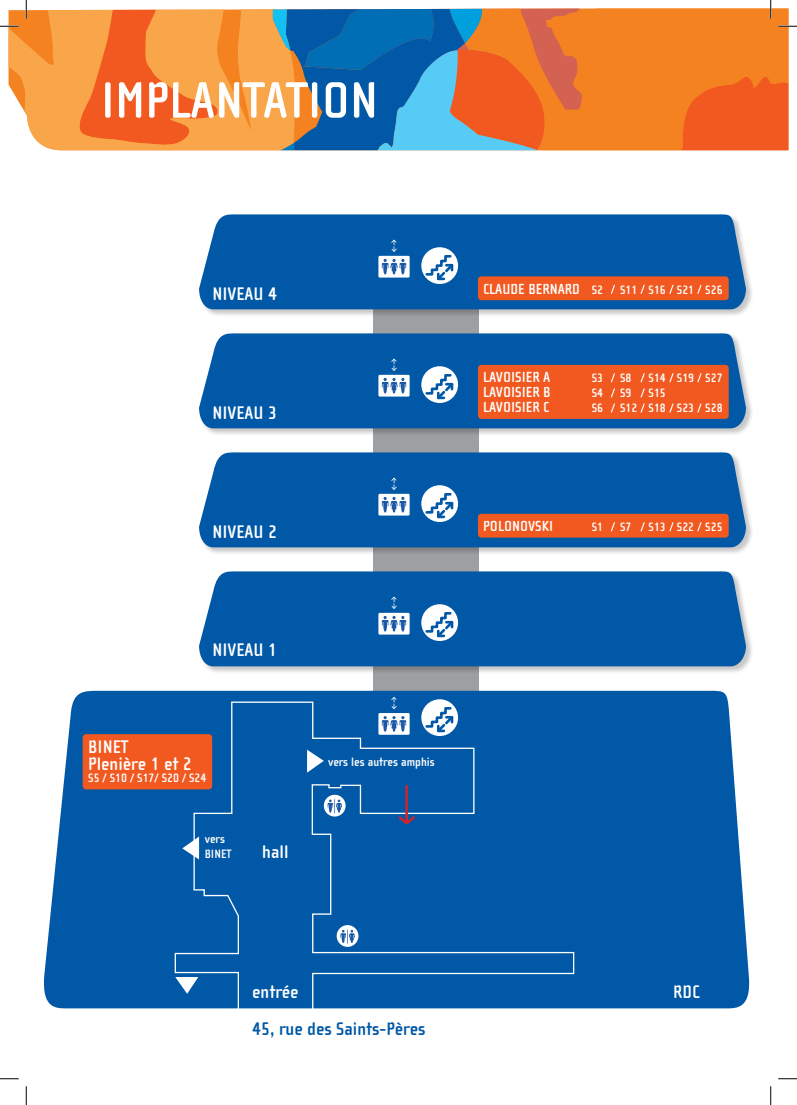
<style>
.page{position:relative;width:797px;height:1105px;background:#fff}
.page>*{position:absolute;margin:0;border:0;box-sizing:border-box;transform-origin:0 0}
.t1{font:700 52.5px "Cholla Sans";color:#fff}
.t2{font:700 18.75px/16.2px "Cholla Sans";color:#fff}
.t3{font:700 18.75px "Cholla Sans";color:#0158a6}
.t4{font:700 15px "Cholla Sans";color:#fff}
.t5{font:700 12.5px/15px "Cholla Sans";color:#fff}
.s1{font-size:12.5px}
</style>
<div class="page">
<svg style="left:9px;top:10px;width:51px;height:140px;fill:#f9a64a"></svg>
<div style="left:373px;top:305px;width:105px;height:460px;background:#9d9fa2"></div>
<svg style="left:43px;top:691px;width:707px;height:317px;background:#1666ad"></svg>
<div style="left:174px;top:701px;width:401px;height:308px;background:#0158a6"></div>
<svg style="left:182px;top:836px;width:17px;height:23px"></svg>
<svg style="left:175px;top:977px;width:23px;height:17px"></svg>
<svg style="left:307px;top:750px;width:17px;height:23px"></svg>
<div style="left:337px;top:925px;width:21px;height:22px;background:#fff;border-radius:50%"></div>
<svg style="left:340px;top:929px;width:15px;height:15px"></svg>
<div style="left:324px;top:795px;width:21px;height:21px;background:#fff;border-radius:50%"></div>
<svg style="left:327px;top:799px;width:15px;height:14px"></svg>
<svg style="left:421px;top:699px;width:37px;height:37px"></svg>
<svg style="left:424px;top:706px;width:31px;height:29px"></svg>
<div style="left:378px;top:713px;width:31px;height:22px;background:#fff"></div>
<svg style="left:382px;top:716px;width:24px;height:16px"></svg>
<svg style="left:391px;top:697px;width:6px;height:12px"></svg>
<img style="left:206px;top:262px;width:546px;height:57px">
<div style="left:199px;top:214px;width:547px;height:95px;background:#0158a6"></div>
<svg style="left:421px;top:247px;width:37px;height:37px"></svg>
<svg style="left:424px;top:254px;width:31px;height:29px"></svg>
<div style="left:378px;top:256px;width:31px;height:22px;background:#fff"></div>
<svg style="left:382px;top:259px;width:24px;height:16px"></svg>
<svg style="left:391px;top:240px;width:6px;height:12px"></svg>
<img style="left:206px;top:331px;width:546px;height:107px">
<svg style="left:199px;top:332px;width:547px;height:96px;background:#1061aa"></svg>
<svg style="left:421px;top:366px;width:37px;height:37px"></svg>
<svg style="left:424px;top:373px;width:31px;height:29px"></svg>
<div style="left:378px;top:375px;width:31px;height:22px;background:#fff"></div>
<svg style="left:382px;top:378px;width:24px;height:15px"></svg>
<svg style="left:391px;top:359px;width:6px;height:12px"></svg>
<img style="left:206px;top:569px;width:546px;height:107px">
<div style="left:199px;top:570px;width:547px;height:96px;background:#0158a6"></div>
<svg style="left:421px;top:604px;width:37px;height:37px"></svg>
<svg style="left:424px;top:611px;width:31px;height:29px"></svg>
<div style="left:378px;top:613px;width:31px;height:22px;background:#fff"></div>
<svg style="left:382px;top:616px;width:24px;height:15px"></svg>
<svg style="left:391px;top:597px;width:6px;height:12px"></svg>
<img style="left:206px;top:450px;width:546px;height:107px">
<div style="left:199px;top:451px;width:547px;height:96px;background:#0158a6"></div>
<svg style="left:421px;top:485px;width:37px;height:37px"></svg>
<svg style="left:424px;top:492px;width:31px;height:29px"></svg>
<div style="left:378px;top:494px;width:31px;height:22px;background:#fff"></div>
<svg style="left:382px;top:497px;width:24px;height:15px"></svg>
<svg style="left:391px;top:478px;width:6px;height:12px"></svg>
<div style="left:83px;top:734px;width:129px;height:55px;background:#f15921;border-radius:4px"></div>
<div style="left:478px;top:365px;width:250px;height:54px;background:#f15921;border-radius:4px"></div>
<svg style="left:611px;top:373px;width:4px;height:9px"></svg>
<svg style="left:640px;top:373px;width:4px;height:9px"></svg>
<svg style="left:697px;top:373px;width:4px;height:9px"></svg>
<svg style="left:611px;top:388px;width:4px;height:9px"></svg>
<svg style="left:640px;top:388px;width:4px;height:9px"></svg>
<svg style="left:611px;top:403px;width:4px;height:10px"></svg>
<svg style="left:640px;top:403px;width:4px;height:10px"></svg>
<svg style="left:669px;top:373px;width:4px;height:9px"></svg>
<svg style="left:669px;top:403px;width:4px;height:10px"></svg>
<svg style="left:697px;top:403px;width:4px;height:10px"></svg>
<div style="left:478px;top:514px;width:250px;height:24px;background:#f15921;border-radius:4px"></div>
<svg style="left:611px;top:522px;width:4px;height:9px"></svg>
<svg style="left:640px;top:522px;width:4px;height:9px"></svg>
<svg style="left:669px;top:522px;width:4px;height:9px"></svg>
<svg style="left:697px;top:522px;width:4px;height:9px"></svg>
<div style="left:478px;top:276px;width:250px;height:24px;background:#f15921;border-radius:4px"></div>
<svg style="left:611px;top:285px;width:4px;height:9px"></svg>
<svg style="left:640px;top:285px;width:4px;height:9px"></svg>
<svg style="left:669px;top:285px;width:4px;height:9px"></svg>
<svg style="left:697px;top:285px;width:4px;height:9px"></svg>
<hr style="left:405px;top:786px;width:3px;height:37px;background:#d1232a">
<svg style="left:396px;top:814px;width:21px;height:12px"></svg>
<svg style="left:0;top:25px;width:19px;height:2px"></svg>
<svg style="left:0;top:1078px;width:19px;height:1px"></svg>
<svg style="left:778px;top:1078px;width:19px;height:1px"></svg>
<svg style="left:25px;top:0;width:2px;height:19px"></svg>
<svg style="left:25px;top:1086px;width:2px;height:19px"></svg>
<svg style="left:60px;top:0;width:737px;height:151px;background:#c4875b"></svg>
<svg style="left:770px;top:1086px;width:1px;height:19px"></svg>
<h1 class="t1" style="left:101px;top:72px;width:92px">IMPLANTATION</h1>
<h2 class="t2" style="left:212px;top:286px;width:10px">NIVEAU</h2>
<h2 class="t2" style="left:268px;top:286px;width:10px">4</h2>
<h2 class="t2" style="left:212px;top:405px;width:10px">NIVEAU</h2>
<h2 class="t2" style="left:268px;top:405px;width:10px">3</h2>
<h2 class="t2" style="left:212px;top:524px;width:10px">NIVEAU</h2>
<h2 class="t2" style="left:268px;top:524px;width:10px">2</h2>
<h2 class="t2" style="left:212px;top:642px;width:10px">NIVEAU</h2>
<h2 class="t2" style="left:268px;top:642px;width:10px">1</h2>
<h2 class="t2" style="left:88px;top:739px;width:105px">BINET<br>Plenière 1 et 2</h2>
<p class="t5" style="left:88px;top:771px;width:120px">S5 / S10 / S17/ S20 / S24</p>
<p class="t5" style="left:205px;top:832px;width:22px">vers<br>BINET</p>
<h2 class="t2" style="left:262px;top:844px;width:28px">hall</h2>
<p class="t5" style="left:328px;top:754px;width:108px">vers les autres amphis</p>
<p class="t4" style="left:483px;top:281px;width:14px">CLAUDE</p>
<p class="t4" style="left:528px;top:281px;width:76px">BERNARD <span class="s1">S2</span></p>
<p class="t5" style="left:620px;top:282px;width:104px">S11 S16 S21 S26</p>
<p class="t4" style="left:483px;top:369px;width:7px">LAVOI</p>
<p class="t4" style="left:515px;top:369px;width:36px">SIER A</p>
<p class="t4" style="left:483px;top:384px;width:7px">LAVOI</p>
<p class="t4" style="left:515px;top:384px;width:37px">SIER B</p>
<p class="t4" style="left:483px;top:399px;width:7px">LAVOI</p>
<p class="t4" style="left:515px;top:399px;width:36px">SIER C</p>
<p class="t5" style="left:592px;top:371px;width:13px;text-align:justify">S3<br>S4<br>S6</p>
<p class="t5" style="left:620px;top:371px;width:19px">S8<br>S9<br>S12</p>
<p class="t5" style="left:648px;top:371px;width:19px;text-align:justify">S14<br>S15<br>S18</p>
<p class="t5" style="left:677px;top:371px;width:19px">S19</p>
<p class="t5" style="left:677px;top:401px;width:19px">S23</p>
<p class="t5" style="left:705px;top:371px;width:19px">S27</p>
<p class="t5" style="left:705px;top:401px;width:19px">S28</p>
<p class="t4" style="left:483px;top:518px;width:16px">POLONOV</p>
<p class="t4" style="left:535px;top:518px;width:17px">SKI</p>
<p class="t5" style="left:592px;top:520px;width:13px">S1</p>
<p class="t5" style="left:620px;top:520px;width:13px">S7</p>
<p class="t5" style="left:648px;top:520px;width:76px">S13 S22 S25</p>
<h2 class="t2" style="left:252px;top:984px;width:48px">entrée</h2>
<h2 class="t3" style="left:252px;top:1018px;width:175px">45, rue des Saints-Pères</h2>
<h2 class="t2" style="left:673px;top:984px;width:28px">RDC</h2>
</div>
